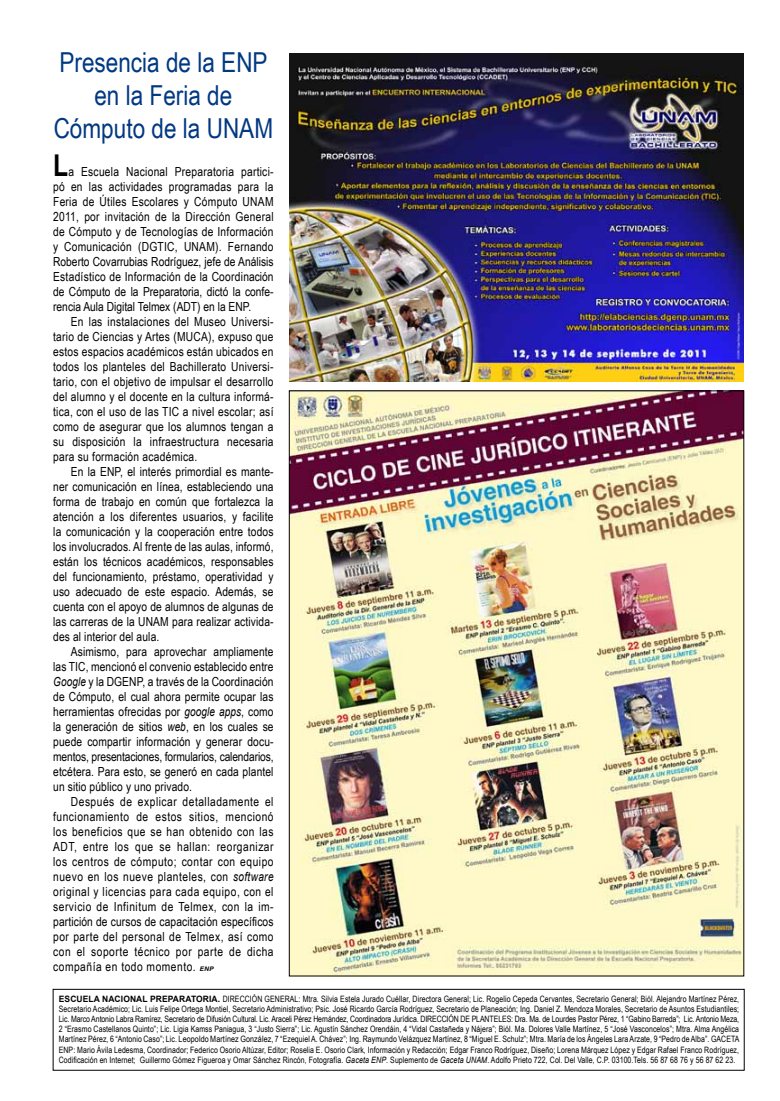
<style>
.page{position:relative;width:780px;height:1101px;background:#fff}
.page>*{position:absolute;margin:0;border:0;box-sizing:border-box;transform-origin:0 0}
.t1{font:700 30px "Arial";color:#000;scale:.82 1}
.t2{font:27.5px/33px "Arial Narrow";color:#003882;text-align:center}
.t3{font:12.5px/15px "Arial Narrow";letter-spacing:.01em;color:#000;text-align:justify}
.t4{font:11.25px "Arial";color:#000}
.t5{font:8.75px/10.5px "Arial Narrow";letter-spacing:.01em;color:#000;text-align:right}
.t6{font:8.75px/9.4px "Arial Narrow";letter-spacing:-.01em;color:#000}
.t7{font:700 8.75px "Arial";letter-spacing:.01em;color:#000}
.s1{font-family:"Arial";font-style:italic}
.s2{font-family:"Helvetica";font-weight:700;font-style:italic;font-size:6.25px}
.s3{font-family:"Arial";font-weight:700}
.s4{font-weight:700}
.s5{font-family:"Helvetica";font-weight:700;font-style:italic;font-size:12.5px}
</style>
<div class="page">
<div style="left:53px;top:988px;width:691px;height:82px;border:1px solid #000"></div>
<img style="left:289px;top:53px;width:454px;height:328px">
<img style="left:291px;top:392px;width:451px;height:582px">
<h2 class="t2" style="left:54px;top:45px;width:221px">Presencia de la ENP en la Feria de<br>Cómputo de la UNAM</h2>
<h1 class="t1" style="left:53px;top:145px;width:20px">L</h1>
<p class="t3" style="left:53px;top:163px;width:222px;text-indent:15px">a Escuela Nacional Preparatoria partici&shy;pó en las actividades programadas para la Feria de Útiles Escolares y Cómputo UNAM 2011, por invitación de la Dirección General de Cómputo y de Tecnologías de Información y Comunicación (DGTIC, UNAM). Fernando Roberto Covarrubias Rodríguez, jefe de Análisis Estadístico de Información de la Coordinación de Cómputo de la Preparatoria, dictó la confe&shy;rencia Aula Digital Telmex (ADT) en la ENP.</p>
<p class="t3" style="left:53px;top:313px;width:222px;text-indent:18px">En las instalaciones del Museo Universi&shy;tario de Ciencias y Artes (MUCA), expuso que estos espacios académicos están ubicados en todos los planteles del Bachillerato Universi&shy;tario, con el objetivo de impulsar el desarrollo del alumno y el docente en la cultura informá&shy;tica, con el uso de las TIC a nivel escolar; así como de asegurar que los alumnos tengan a su disposición la infraestructura necesaria para su formación académica.</p>
<p class="t3" style="left:53px;top:463px;width:222px;text-indent:18px">En la ENP, el interés primordial es mante&shy;ner comunicación en línea, estableciendo una forma de trabajo en común que fortalezca la atención a los diferentes usuarios, y facilite la comunicación y la cooperación entre todos los involucrados. Al frente de las aulas, informó, están los técnicos académicos, responsables del funcionamiento, préstamo, operatividad y uso adecuado de este espacio. Además, se cuenta con el apoyo de alumnos de algunas de las carreras de la UNAM para realizar activida&shy;des al interior del aula.</p>
<p class="t3" style="left:53px;top:643px;width:222px;text-indent:18px">Asimismo, para aprovechar ampliamente las TIC, mencionó el convenio establecido entre <span class="s1">Google</span> y la DGENP, a través de la Coordinación de Cómputo, el cual ahora permite ocupar las herramientas ofrecidas por <span class="s1">google apps</span>, como la generación de sitios <span class="s1">web</span>, en los cuales se puede compartir información y generar docu&shy;mentos, presentaciones, formularios, calendarios, etcétera. Para esto, se generó en cada plantel un sitio público y uno privado.</p>
<p class="t3" style="left:53px;top:793px;width:222px;text-indent:18px">Después de explicar detalladamente el funcionamiento de estos sitios, mencionó los beneficios que se han obtenido con las ADT, entre los que se hallan: reorganizar los centros de cómputo; contar con equipo nuevo en los nueve planteles, con <span class="s1">software </span>original y licencias para cada equipo, con el servicio de Infinitum de Telmex, con la im&shy;partición de cursos de capacitación específicos por parte del personal de Telmex, así como con el soporte técnico por parte de dicha compañía en todo momento. <span class="s2">enp</span></p>
<p class="t5" style="left:59px;top:993px;width:682px;line-height:9.4px"><span class="s3">NAL PREPARATORIA.</span> DIRECCIÓN GENERAL: Mtra. Silvia Estela Jurado Cuéllar, Directora General; Lic. Rogelio Cepeda Cervantes, Secretario General; Biól. Alejandro Martínez Pérez,<br>Secretario Académico; Lic. Luis Felipe Ortega Montiel, Secretario Administrativo; Psic. José Ricardo García Rodríguez, Secretario de Planeación; Ing. Daniel Z. Mendoza Morales, Secretario de Asuntos Estudiantiles;</p>
<p class="t6" style="left:59px;top:1013px;width:681px">Lic. Marco Antonio Labra Ramírez, Secretario de Difusión Cultural. Lic. Araceli Pérez Hernández, Coordinadora Jurídica. DIRECCIÓN DE PLANTELES: Dra. Ma. de Lourdes Pastor Pérez, 1 “Gabino Barreda”; Lic. Antonio Meza,<br>2 “Erasmo Castellanos Quinto”; Lic. Ligia Kamss Paniagua, 3 “Justo Sierra”; Lic. Agustín Sánchez Orendáin, 4 “Vidal Castañeda y Nájera”; Biól. Ma. Dolores Valle Martínez, 5 “José Vasconcelos”; Mtra. Alma Angélica</p>
<p class="t5" style="left:59px;top:1033px;width:682px;text-align:justify">Martínez Pérez, 6 “Antonio Caso”; Lic. Leopoldo Martínez González, 7 “Ezequiel A. Chávez”; Ing. Raymundo Velázquez Martínez, 8 “Miguel E. Schulz”; Mtra. María de los Ángeles Lara Arzate, 9 “Pedro de Alba”. GACETA ENP: Mario Ávila Ledesma, Coordinador; Federico Osorio Altúzar, Editor; Roselia E. Osorio Clark, Información y Redacción; Edgar Franco Rodríguez, Diseño; Lorena Márquez López y Edgar Rafael Franco Rodríguez, Codificación en Internet; Guillermo Gómez Figueroa y Omar Sánchez Rincón, Fotografía. <span class="s1">Gaceta ENP</span>. Suplemento de <span class="s1">Gaceta UNAM</span>. Adolfo Prieto 722, Col. Del Valle, C.P. 03100.Tels. 56 87 68 76 y 56 87 62 23.</p>
<p class="t7" style="left:59px;top:993px;width:56px">ESCU ELA NACIO</p>
<p class="t4" style="left:53px;top:1046px;width:195px"><span class="s4">IV</span> <span class="s5">Gaceta ENP</span> 18 de agosto 2011</p>
</div>
